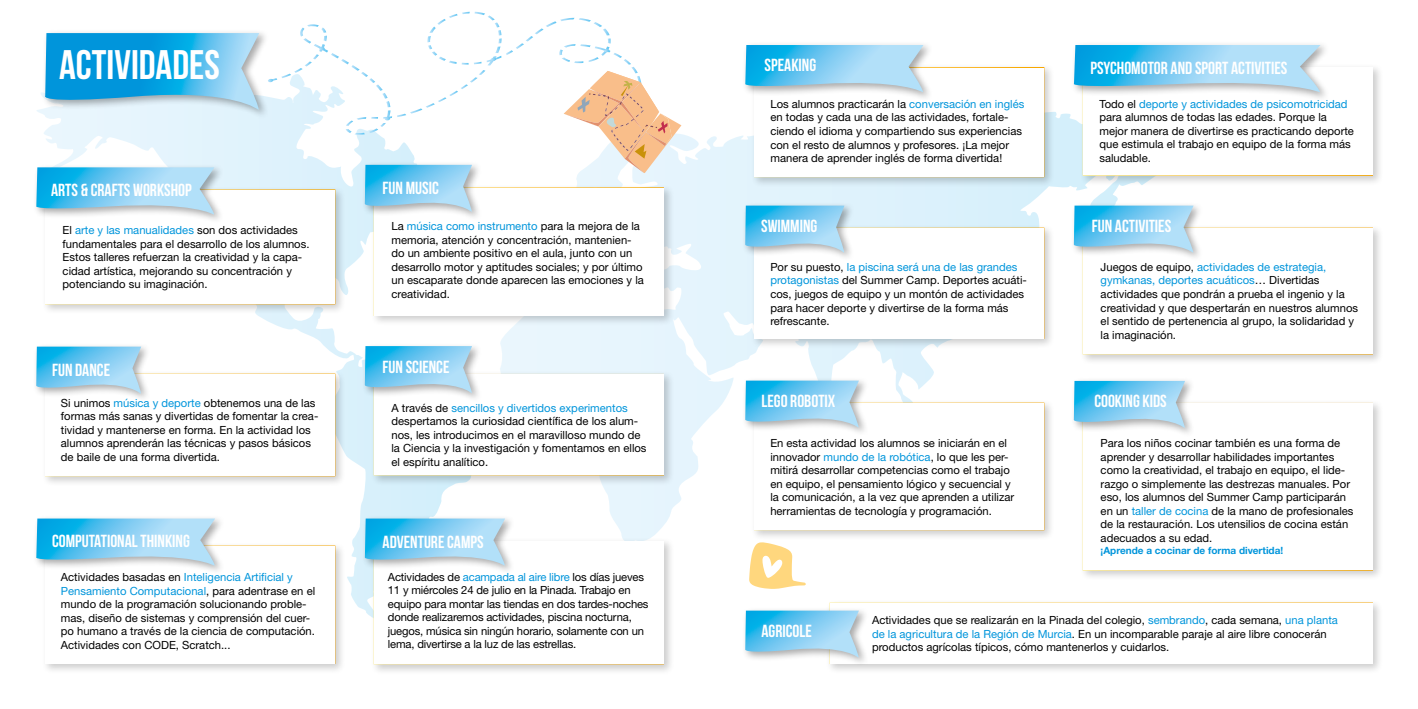
<style>
.page{position:relative;width:1418px;height:709px;background:#fff}
.page>*{position:absolute;margin:0;border:0;box-sizing:border-box;transform-origin:0 0}
.t1{font:41.25px "Bebas Neue";color:#fff}
.t2{font:17.5px "Bebas Neue";color:#fff}
.t3{font:11.25px/13.5px "Helvetica Neue";color:#000}
.t4{font:700 10px "Helvetica Neue";color:#0095db}
.s1{color:#0095db}
</style>
<div class="page">
<svg style="left:221px;top:119px;width:149px;height:301px"></svg>
<svg style="left:681px;top:112px;width:437px;height:95px"></svg>
<div style="left:750px;top:63px;width:304px;height:125px;background:#000;opacity:.2"></div>
<div style="left:754px;top:67px;width:290px;height:110px;background:#fff"></div>
<div style="left:1078px;top:63px;width:305px;height:123px;background:#000;opacity:.2"></div>
<div style="left:1082px;top:67px;width:290px;height:109px;background:#fff;border:1px solid #fff"></div>
<div style="left:750px;top:399px;width:304px;height:142px;background:#000;opacity:.2"></div>
<div style="left:754px;top:402px;width:290px;height:128px;background:#fff;border:1px solid #fff"></div>
<div style="left:825px;top:599px;width:558px;height:75px;background:#000;opacity:.2"></div>
<div style="left:829px;top:602px;width:543px;height:62px;background:#fff;border:1px solid #fff"></div>
<div style="left:1078px;top:399px;width:305px;height:182px;background:#000;opacity:.2"></div>
<div style="left:1082px;top:403px;width:290px;height:167px;background:#fff"></div>
<div style="left:750px;top:224px;width:304px;height:125px;background:#000;opacity:.2"></div>
<div style="left:754px;top:227px;width:290px;height:112px;background:#fff;border:1px solid #fff"></div>
<div style="left:1078px;top:224px;width:305px;height:141px;background:#000;opacity:.2"></div>
<div style="left:1082px;top:227px;width:290px;height:127px;background:#fff;border:1px solid #fff"></div>
<div style="left:742px;top:41px;width:191px;height:61px;background:#000;opacity:.34"></div>
<svg style="left:742px;top:45px;width:181px;height:47px;background:#86cdec"></svg>
<div style="left:1070px;top:41px;width:260px;height:61px;background:#000;opacity:.34"></div>
<svg style="left:1070px;top:45px;width:250px;height:47px;background:#86cdec"></svg>
<div style="left:742px;top:377px;width:127px;height:60px;background:#000;opacity:.34"></div>
<svg style="left:742px;top:380px;width:117px;height:48px;background:#87cdec"></svg>
<div style="left:742px;top:607px;width:127px;height:60px;background:#000;opacity:.34"></div>
<svg style="left:742px;top:610px;width:117px;height:48px;background:#87cdec"></svg>
<div style="left:1070px;top:377px;width:125px;height:61px;background:#000;opacity:.34"></div>
<svg style="left:1070px;top:381px;width:115px;height:47px;background:#85cbeb"></svg>
<div style="left:742px;top:202px;width:112px;height:60px;background:#000;opacity:.34"></div>
<svg style="left:741px;top:206px;width:103px;height:47px;background:#84cbeb"></svg>
<div style="left:1070px;top:202px;width:133px;height:60px;background:#000;opacity:.34"></div>
<svg style="left:1068px;top:206px;width:125px;height:47px;background:#89ceec"></svg>
<div style="left:370px;top:183px;width:304px;height:144px;background:#000;opacity:.2"></div>
<div style="left:373px;top:187px;width:291px;height:129px;background:#fff"></div>
<div style="left:370px;top:370px;width:304px;height:116px;background:#000;opacity:.2"></div>
<div style="left:373px;top:374px;width:291px;height:101px;background:#fff"></div>
<div style="left:370px;top:537px;width:304px;height:138px;background:#000;opacity:.2"></div>
<div style="left:373px;top:541px;width:291px;height:123px;background:#fff"></div>
<div style="left:361px;top:161px;width:120px;height:61px;background:#000;opacity:.34"></div>
<div style="left:361px;top:342px;width:120px;height:61px;background:#000;opacity:.34"></div>
<svg style="left:360px;top:346px;width:112px;height:47px;background:#84cbeb"></svg>
<div style="left:361px;top:515px;width:154px;height:60px;background:#000;opacity:.34"></div>
<svg style="left:359px;top:518px;width:146px;height:48px;background:#88ceec"></svg>
<div style="left:41px;top:186px;width:305px;height:129px;background:#000;opacity:.2"></div>
<div style="left:45px;top:189px;width:290px;height:115px;background:#fff"></div>
<div style="left:41px;top:370px;width:305px;height:117px;background:#000;opacity:.2"></div>
<div style="left:45px;top:373px;width:290px;height:103px;background:#fff;border:1px solid #fff"></div>
<div style="left:41px;top:542px;width:305px;height:132px;background:#000;opacity:.2"></div>
<div style="left:45px;top:545px;width:290px;height:119px;background:#fff"></div>
<div style="left:33px;top:164px;width:191px;height:60px;background:#000;opacity:.34"></div>
<svg style="left:33px;top:167px;width:181px;height:48px;background:#87cdec"></svg>
<div style="left:33px;top:343px;width:118px;height:60px;background:#000;opacity:.34"></div>
<svg style="left:33px;top:346px;width:108px;height:48px;background:#86ccec"></svg>
<div style="left:33px;top:515px;width:192px;height:60px;background:#000;opacity:.34"></div>
<svg style="left:33px;top:518px;width:182px;height:48px;background:#88ceec"></svg>
<div style="left:42px;top:29px;width:227px;height:90px;background:#000;opacity:.34"></div>
<svg style="left:39px;top:33px;width:220px;height:77px;background:#4db5e4"></svg>
<svg style="left:268px;top:12px;width:413px;height:200px"></svg>
<svg style="left:749px;top:542px;width:56px;height:47px"></svg>
<h1 class="t1" style="left:59px;top:42px;width:162px">ACTIVIDADES</h1>
<h2 class="t2" style="left:764px;top:56px;width:53px">SPEAKING</h2>
<h2 class="t2" style="left:1090px;top:58px;width:198px">PSYCHOMOTOR AND SPORT ACTIVITIES</h2>
<p class="t3" style="left:770px;top:97px;width:255px">Los alumnos practicarán la <span class="s1">conversación en inglés </span>en todas y cada una de las actividades, fortale&shy;ciendo el idioma y compartiendo sus experiencias con el resto de alumnos y profesores. ¡La mejor manera de aprender inglés de forma divertida!</p>
<p class="t3" style="left:1099px;top:97px;width:256px">Todo el <span class="s1">deporte y actividades de psicomotricidad </span>para alumnos de todas las edades. Porque la mejor manera de divertirse es practicando deporte que estimula el trabajo en equipo de la forma más saludable.</p>
<h2 class="t2" style="left:51px;top:180px;width:142px">ARTS &amp; CRAFTS WORKSHOP</h2>
<h2 class="t2" style="left:382px;top:178px;width:58px">FUN MUSIC</h2>
<p class="t3" style="left:63px;top:223px;width:248px">El <span class="s1">arte y las manualidades</span> son dos actividades fundamentales para el desarrollo de los alumnos.<br>Estos talleres refuerzan la creatividad y la capa&shy;cidad artística, mejorando su concentración y potenciando su imaginación.</p>
<p class="t3" style="left:391px;top:219px;width:254px">La <span class="s1">música como instrumento</span> para la mejora de la memoria, atención y concentración, mantenien&shy;do un ambiente positivo en el aula, junto con un desarrollo motor y aptitudes sociales; y por último un escaparate donde aparecen las emociones y la creatividad.</p>
<h2 class="t2" style="left:761px;top:216px;width:58px">SWIMMING</h2>
<p class="t3" style="left:770px;top:260px;width:258px">Por su puesto, <span class="s1">la piscina será una de las grandes protagonistas</span> del Summer Camp. Deportes acuáti&shy;cos, juegos de equipo y un montón de actividades para hacer deporte y divertirse de la forma más refrescante.</p>
<h2 class="t2" style="left:1091px;top:216px;width:81px">FUN ACTIVITIES</h2>
<p class="t3" style="left:1100px;top:260px;width:259px">Juegos de equipo, <span class="s1">actividades de estrategia, gymkanas, deportes acuáticos</span>… Divertidas actividades que pondrán a prueba el ingenio y la creatividad y que despertarán en nuestros alumnos el sentido de pertenencia al grupo, la solidaridad y la imaginación.</p>
<h2 class="t2" style="left:52px;top:360px;width:60px">FUN DANCE</h2>
<h2 class="t2" style="left:382px;top:357px;width:68px">FUN SCIENCE</h2>
<p class="t3" style="left:61px;top:396px;width:259px">Si unimos <span class="s1">música y deporte</span> obtenemos una de las formas más sanas y divertidas de fomentar la crea&shy;tividad y mantenerse en forma. En la actividad los alumnos aprenderán las técnicas y pasos básicos de baile de una forma divertida.</p>
<h2 class="t2" style="left:52px;top:532px;width:139px">COMPUTATIONAL THINKING</h2>
<p class="t3" style="left:391px;top:401px;width:257px">A través de <span class="s1">sencillos y divertidos experimentos </span>despertamos la curiosidad científica de los alum&shy;nos, les introducimos en el maravilloso mundo de la Ciencia y la investigación y fomentamos en ellos el espíritu analítico.</p>
<h2 class="t2" style="left:382px;top:532px;width:103px">ADVENTURE CAMPS</h2>
<h2 class="t2" style="left:761px;top:391px;width:75px">LEGO ROBOTIX</h2>
<p class="t3" style="left:770px;top:436px;width:245px">En esta actividad los alumnos se iniciarán en el innovador <span class="s1">mundo de la robótica</span>, lo que les per&shy;mitirá desarrollar competencias como el trabajo en equipo, el pensamiento lógico y secuencial y la comunicación, a la vez que aprenden a utilizar herramientas de tecnología y programación.</p>
<h2 class="t2" style="left:1094px;top:392px;width:74px">COOKING KIDS</h2>
<p class="t3" style="left:1100px;top:436px;width:254px">Para los niños cocinar también es una forma de aprender y desarrollar habilidades importantes como la creatividad, el trabajo en equipo, el lide&shy;razgo o simplemente las destrezas manuales. Por eso, los alumnos del Summer Camp participarán en un <span class="s1">taller de cocina</span> de la mano de profesionales de la restauración. Los utensilios de cocina están adecuados a su edad.</p>
<p class="t4" style="left:1100px;top:544px;width:184px">¡Aprende a cocinar de forma divertida!</p>
<p class="t3" style="left:61px;top:570px;width:256px">Actividades basadas en <span class="s1">Inteligencia Artificial y Pensamiento Computacional</span>, para adentrase en el mundo de la programación solucionando proble&shy;mas, diseño de sistemas y comprensión del cuer&shy;po humano a través de la ciencia de computación.<br>Actividades con CODE, Scratch...</p>
<p class="t3" style="left:388px;top:569px;width:262px">Actividades de <span class="s1">acampada al aire libre</span> los días jueves 11 y miércoles 24 de julio en la Pinada. Trabajo en equipo para montar las tiendas en dos tardes-noches donde realizaremos actividades, piscina nocturna, juegos, música sin ningún horario, solamente con un lema, divertirse a la luz de las estrellas.</p>
<h2 class="t2" style="left:761px;top:621px;width:52px">AGRICOLE</h2>
<p class="t3" style="left:872px;top:613px;width:467px">Actividades que se realizarán en la Pinada del colegio, <span class="s1">sembrando</span>, cada semana, <span class="s1">una planta de la agricultura de la Región de Murcia</span>. En un incomparable paraje al aire libre conocerán productos agrícolas típicos, cómo mantenerlos y cuidarlos.</p>
</div>
